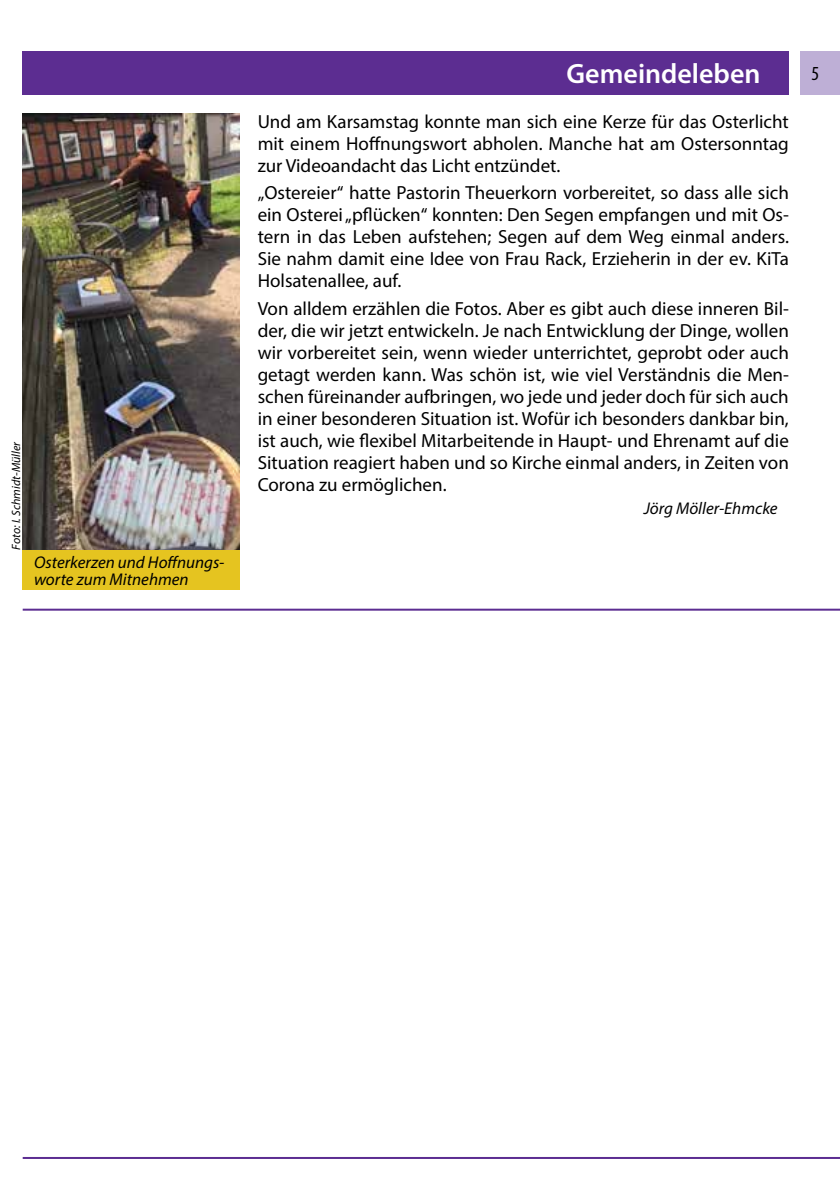
<style>
.page{position:relative;width:840px;height:1191px;background:#fff}
.page>*{position:absolute;margin:0;border:0;box-sizing:border-box;transform-origin:0 0}
.t1{font:600 28px "Myriad Pro";color:#fff}
.t2{font:condensed 20px "Myriad Pro";color:#000}
.t3{font:19px/22px "Myriad Pro";color:#000;text-align:justify}
.t4{font:italic 17px/17px "Myriad Pro";color:#000}
.t5{font:italic 12px "Myriad Pro";color:#000}
</style>
<div class="page">
<div style="left:799px;top:51px;width:40px;height:43px;background:#beafd6"></div>
<div style="left:23px;top:51px;width:765px;height:43px;background:#5c2d91"></div>
<hr style="left:23px;top:1157px;width:816px;height:2px;background:#5c2d91">
<img style="left:23px;top:113px;width:217px;height:437px">
<div style="left:23px;top:550px;width:217px;height:39px;background:#e5c420"></div>
<hr style="left:23px;top:608px;width:816px;height:2px;background:#5c2d91">
<p class="t5" style="left:9px;top:549px;width:109px;rotate:-90deg">Foto: I. Schmidt-Müller</p>
<p class="t4" style="left:34px;top:553px;width:192px">Osterkerzen und Hoffnungs&shy;worte zum Mitnehmen</p>
<h1 class="t1" style="left:566px;top:56px;width:195px">Gemeindeleben</h1>
<p class="t2" style="left:811px;top:62px;width:9px">5</p>
<p class="t3" style="left:257px;top:110px;width:532px">Und am Karsamstag konnte man sich eine Kerze für das Osterlicht mit einem Hoffnungswort abholen. Manche hat am Ostersonntag zur Videoandacht das Licht entzündet.</p>
<p class="t3" style="left:257px;top:182px;width:532px">„Ostereier“ hatte Pastorin Theuerkorn vorbereitet, so dass alle sich ein Osterei „pflücken“ konnten: Den Segen empfangen und mit Os&shy;tern in das Leben aufstehen; Segen auf dem Weg einmal anders.<br>Sie nahm damit eine Idee von Frau Rack, Erzieherin in der ev. KiTa Holsatenallee, auf.</p>
<p class="t3" style="left:257px;top:297px;width:532px">Von alldem erzählen die Fotos. Aber es gibt auch diese inneren Bil&shy;der, die wir jetzt entwickeln. Je nach Entwicklung der Dinge, wollen wir vorbereitet sein, wenn wieder unterrichtet, geprobt oder auch getagt werden kann. Was schön ist, wie viel Verständnis die Men&shy;schen füreinander aufbringen, wo jede und jeder doch für sich auch in einer besonderen Situation ist. Wofür ich besonders dankbar bin, ist auch, wie flexibel Mitarbeitende in Haupt- und Ehrenamt auf die Situation reagiert haben und so Kirche einmal anders, in Zeiten von Corona zu ermöglichen.</p>
<p class="t4" style="left:643px;top:499px;width:135px">Jörg Möller-Ehmcke</p>
</div>
